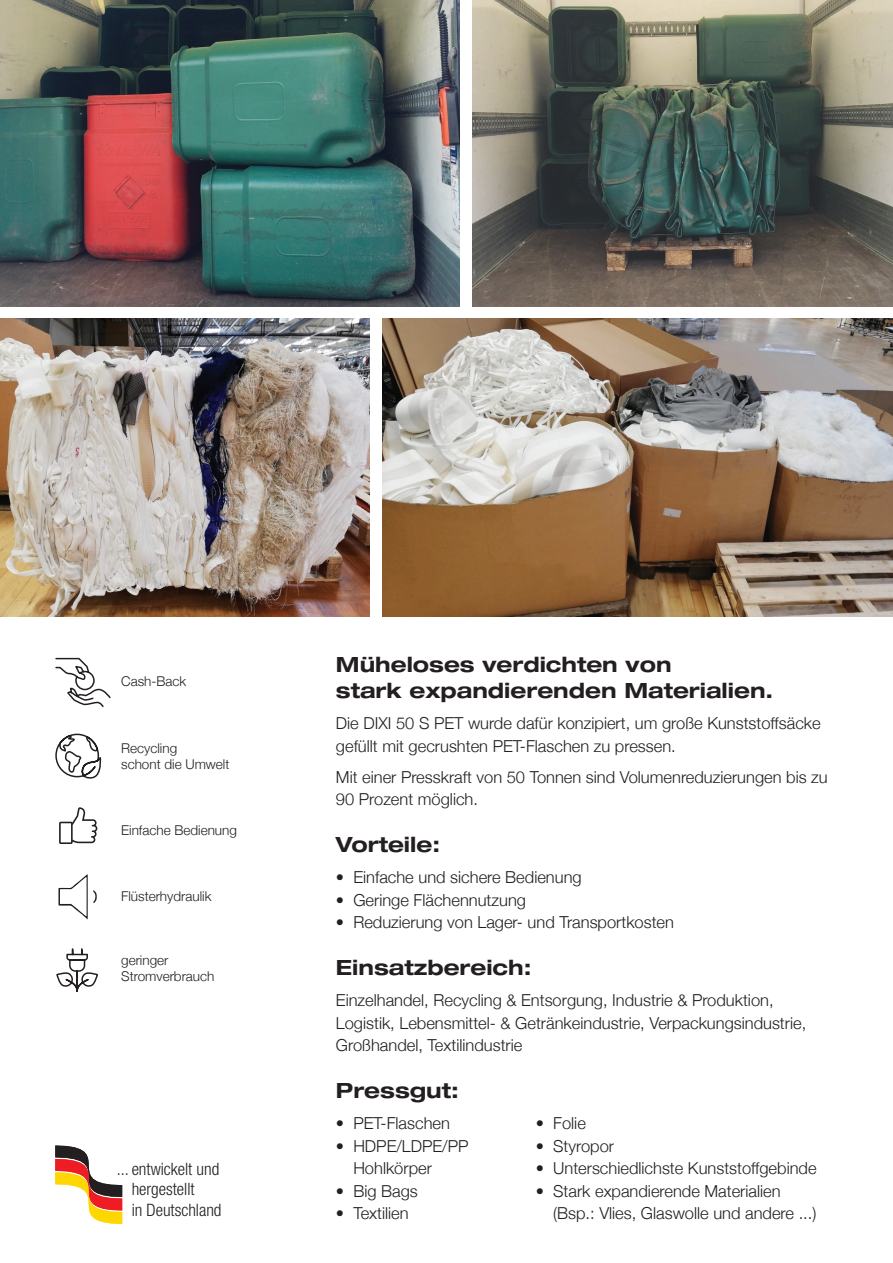
<style>
.page{position:relative;width:893px;height:1263px;background:#fff}
.page>*{position:absolute;margin:0;border:0;box-sizing:border-box;transform-origin:0 0}
.t1{font:700 expanded 21px/25.5px "Helvetica Neue";color:#231f20}
.t2{font:300 condensed 17.1px/20.5px "Helvetica Neue";color:#231f20}
.t3{font:300 16.5px/22.5px "Helvetica Neue";color:#231f20}
.t4{font:300 13.5px/16.5px "Helvetica Neue";color:#231f20}
.s1{color:#fff}
</style>
<div class="page">
<svg style="left:55px;top:1145px;width:67px;height:79px"></svg>
<svg style="left:55px;top:657px;width:56px;height:122px"></svg>
<svg style="left:59px;top:807px;width:38px;height:37px"></svg>
<svg style="left:56px;top:948px;width:42px;height:44px"></svg>
<svg style="left:58px;top:874px;width:39px;height:45px"></svg>
<img style="left:472px;top:0;width:421px;height:306px">
<img style="left:0;top:319px;width:370px;height:298px">
<img style="left:383px;top:319px;width:510px;height:298px">
<img style="left:0;top:0;width:459px;height:306px">
<p class="t4" style="left:121px;top:673px;width:67px">Cash-Back</p>
<p class="t4" style="left:121px;top:740px;width:110px">Recycling<br>schont die Umwelt</p>
<p class="t4" style="left:121px;top:822px;width:117px">Einfache Bedienung</p>
<p class="t4" style="left:121px;top:887px;width:92px">Flüsterhydraulik</p>
<p class="t4" style="left:121px;top:951px;width:95px">geringer<br>Stromverbrauch</p>
<p class="t2" style="left:132px;top:1158px;width:91px;text-indent:-15px">... entwickelt und hergestellt<br>in Deutschland</p>
<p class="t1" style="left:336px;top:652px;width:439px">Müheloses verdichten von<br>stark expandierenden Materialien.</p>
<p class="t3" style="left:336px;top:711px;width:486px">Die DIXI 50 S PET wurde dafür konzipiert, um große Kunststoffsäcke gefüllt mit gecrushten PET-Flaschen zu pressen.</p>
<p class="t3" style="left:336px;top:765px;width:493px">Mit einer Presskraft von 50 Tonnen sind Volumenreduzierungen bis zu<br>90 Prozent möglich.</p>
<p class="t1" style="left:336px;top:831px;width:106px">Vorteile:</p>
<p class="t3" style="left:336px;top:865px;width:247px">• Einfache und sichere Bedienung</p>
<p class="t3" style="left:336px;top:888px;width:192px">• Geringe Flächennutzung</p>
<p class="t3" style="left:336px;top:910px;width:340px">• Reduzierung von Lager- und Transportkosten</p>
<p class="t1" style="left:336px;top:954px;width:197px">Einsatzbereich:</p>
<p class="t3" style="left:336px;top:988px;width:472px">Einzelhandel, Recycling &amp; Entsorgung, Industrie &amp; Produktion,<br>Logistik, Lebensmittel- &amp; Getränkeindustrie, Verpackungsindustrie,<br>Großhandel, Textilindustrie</p>
<p class="t1" style="left:336px;top:1077px;width:124px">Pressgut:</p>
<p class="t3" style="left:336px;top:1111px;width:116px">• PET-Flaschen</p>
<p class="t3" style="left:336px;top:1134px;width:134px">• HDPE/LDPE/PP</p>
<p class="t3" style="left:336px;top:1156px;width:97px"><span class="s1">•</span> Hohlkörper</p>
<p class="t3" style="left:336px;top:1179px;width:83px">• Big Bags</p>
<p class="t3" style="left:336px;top:1201px;width:74px">• Textilien</p>
<p class="t3" style="left:536px;top:1111px;width:52px">• Folie</p>
<p class="t3" style="left:536px;top:1134px;width:80px">• Styropor</p>
<p class="t3" style="left:536px;top:1156px;width:282px">• Unterschiedlichste Kunststoffgebinde</p>
<p class="t3" style="left:536px;top:1179px;width:246px">• Stark expandierende Materialien</p>
<p class="t3" style="left:536px;top:1201px;width:282px"><span class="s1">•</span> (Bsp.: Vlies, Glaswolle und andere ...)</p>
</div>
